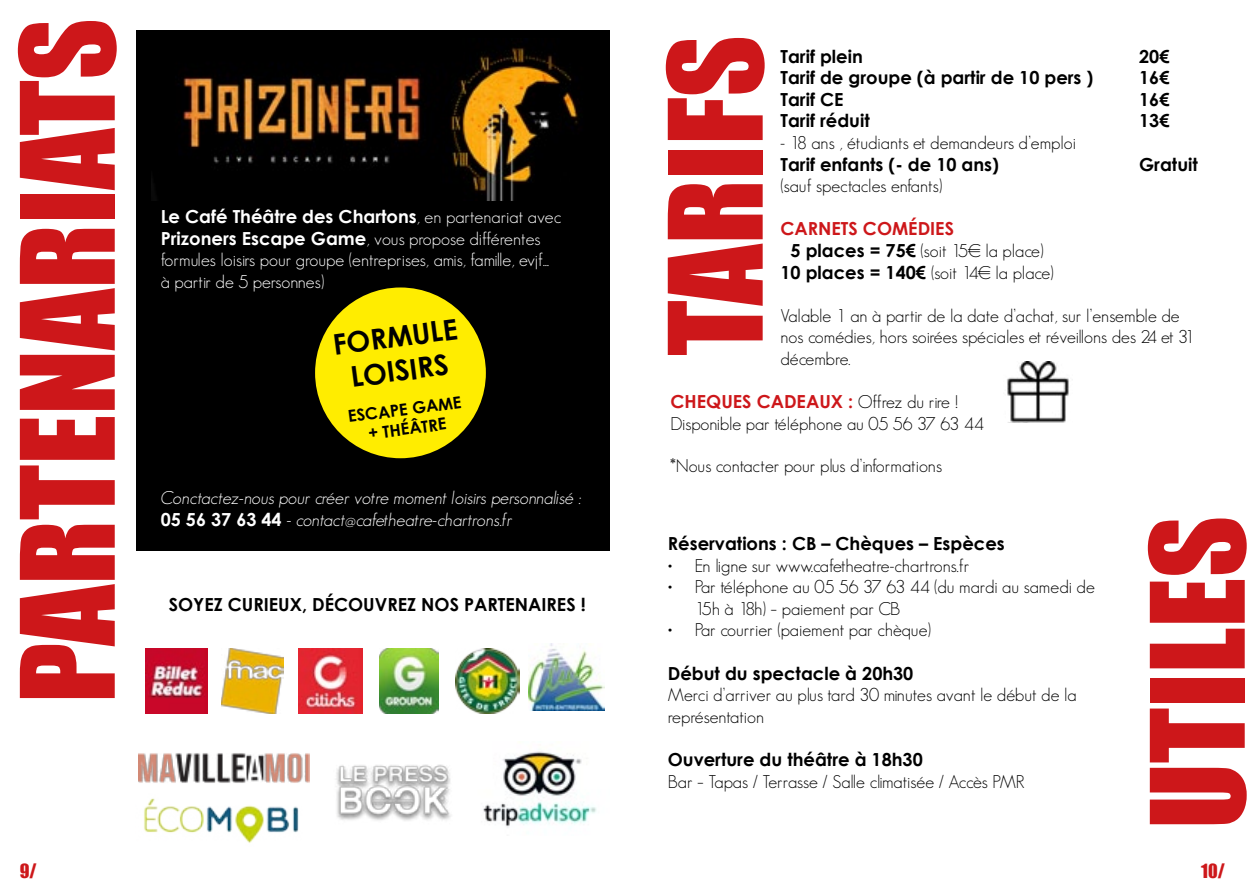
<style>
.page{position:relative;width:1259px;height:893px;background:#fff}
.page>*{position:absolute;margin:0;border:0;box-sizing:border-box;transform-origin:0 0}
.t1{font:120px "Impact";color:#cd171a}
.t2{font:700 28.5px/34.3px "Century Gothic";color:#000;text-align:center}
.t3{font:300 18px/21.6px "Geosans";color:#000}
.t4{font:700 18px/21.6px "Century Gothic";color:#000}
.t5{font:300 18px/21.6px "Geosans";color:#fff}
.t6{font:italic 300 18px/21.6px "Geosans";color:#fff}
.t7{font:700 18px "Century Gothic";color:#cd171a}
.t8{font:700 18px "Century Gothic";color:#fff}
.t9{font:18px "Impact";color:#cd171a}
.t10{font:700 16.5px/19.4px "Century Gothic";color:#000;text-align:right}
.s1{font-family:"Geosans";font-weight:300}
.s2{font-family:"Century Gothic";font-weight:700}
.s3{font-family:"Century Gothic";font-weight:700;font-style:normal}
.s4{font-family:"Geosans";font-weight:300;color:#000}
</style>
<div class="page">
<div style="left:136px;top:30px;width:473px;height:521px;background:#000"></div>
<img style="left:1007px;top:362px;width:62px;height:60px">
<img style="left:152px;top:47px;width:426px;height:154px">
<div style="left:315px;top:287px;width:171px;height:171px;background:#ffed00;border-radius:50%"></div>
<img style="left:145px;top:648px;width:63px;height:65px">
<img style="left:298px;top:648px;width:65px;height:65px">
<img style="left:379px;top:649px;width:60px;height:64px">
<img style="left:455px;top:648px;width:64px;height:65px">
<img style="left:483px;top:751px;width:114px;height:77px">
<img style="left:144px;top:798px;width:155px;height:45px">
<img style="left:138px;top:753px;width:171px;height:30px">
<img style="left:221px;top:648px;width:63px;height:65px">
<img style="left:529px;top:644px;width:75px;height:67px">
<img style="left:336px;top:764px;width:115px;height:57px">
<h1 class="t1" style="left:-25px;top:703px;width:686px;rotate:-90deg">PartenariatS</h1>
<p class="t8" style="left:161px;top:205px;width:402px">Le Café Théâtre des Chartons<span class="s1">, en partenariat avec</span></p>
<p class="t5" style="left:161px;top:228px;width:390px"><span class="s2">Prizoners Escape Game</span>, vous propose différentes formules loisirs pour groupe (entreprises, amis, famille, evjf... à partir de 5 personnes)</p>
<h2 class="t2" style="left:330px;top:327px;width:45px;rotate:-8deg">Formule<br>Loisirs</h2>
<p class="t10" style="left:347px;top:407px;width:21px;rotate:-8deg">Escape</p>
<p class="t10" style="left:364px;top:405px;width:66px;rotate:-8deg">game<br>+ Théâtre</p>
<p class="t6" style="left:161px;top:487px;width:422px">Conctactez-nous pour créer votre moment loisirs personnalisé :<br><span class="s3">05 56 37 63 44</span> - contact@cafetheatre-chartrons.fr</p>
<p class="t4" style="left:169px;top:594px;width:22px">Soye</p>
<p class="t4" style="left:214px;top:594px;width:26px">z curieux</p>
<p class="t4" style="left:302px;top:594px;width:45px">, découvre</p>
<p class="t4" style="left:407px;top:594px;width:68px">z nos parte</p>
<p class="t4" style="left:515px;top:594px;width:24px">naires</p>
<p class="t4" style="left:581px;top:594px;width:7px">!</p>
<h1 class="t1" style="left:622px;top:356px;width:316px;rotate:-90deg">Tarifs</h1>
<p class="t4" style="left:780px;top:45px;width:314px">Tarif plein<br>Tarif de groupe (à partir de 10 pers )<br>Tarif CE<br>Tarif réduit</p>
<p class="t3" style="left:780px;top:132px;width:297px">- 18 ans , étudiants et demandeurs d’emploi</p>
<p class="t4" style="left:780px;top:153px;width:220px">Tarif enfants (- de 10 ans)</p>
<p class="t3" style="left:780px;top:175px;width:163px">(sauf spectacles enfants)</p>
<p class="t7" style="left:780px;top:217px;width:175px">CARN ETS COMéDIES</p>
<p class="t3" style="left:780px;top:240px;width:275px;text-align:center"><span class="s2">5 places = 75€</span> (soit 15€ la place)<br><span class="s2">10 places = 140€</span> (soit 14€ la place)</p>
<p class="t3" style="left:780px;top:305px;width:416px">Valable 1 an à partir de la date d’achat, sur l’ensemble de nos comédies, hors soirées spéciales et réveillons des 24 et 31 décembre.</p>
<p class="t7" style="left:670px;top:390px;width:289px">CHEQUES CADEAUX : <span class="s4">Offrez du rire !</span></p>
<p class="t3" style="left:670px;top:413px;width:314px">Disponible par téléphone au 05 56 37 63 44</p>
<p class="t3" style="left:670px;top:455px;width:273px">*Nous contacter pour plus d’informations</p>
<p class="t4" style="left:1139px;top:45px;width:32px;text-align:justify">20€ 16€ 16€ 13€</p>
<p class="t4" style="left:1139px;top:153px;width:60px">Gratuit</p>
<p class="t4" style="left:668px;top:532px;width:338px">Réservations : CB – Chèques – Espèces</p>
<p class="t3" style="left:668px;top:555px;width:303px">• En ligne sur www.cafetheatre-chartrons.fr</p>
<p class="t3" style="left:695px;top:576px;width:401px;text-indent:-27px">• Par téléphone au 05 56 37 63 44 (du mardi au samedi de<br>15h à 18h) – paiement par CB</p>
<p class="t3" style="left:668px;top:619px;width:265px">• Par courrier (paiement par chèque)</p>
<p class="t4" style="left:668px;top:662px;width:247px">Début du spectacle à 20h30</p>
<p class="t3" style="left:668px;top:684px;width:410px">Merci d’arriver au plus tard 30 minutes avant le début de la représentation</p>
<p class="t4" style="left:668px;top:748px;width:256px">Ouverture du théâtre à 18h30</p>
<p class="t3" style="left:668px;top:771px;width:358px">Bar – Tapas / Terrasse / Salle climatisée / Accès PMR</p>
<h1 class="t1" style="left:1104px;top:829px;width:309px;rotate:-90deg">Utiles</h1>
<p class="t9" style="left:20px;top:857px;width:18px">9/</p>
<p class="t9" style="left:1201px;top:857px;width:25px">10/</p>
</div>
